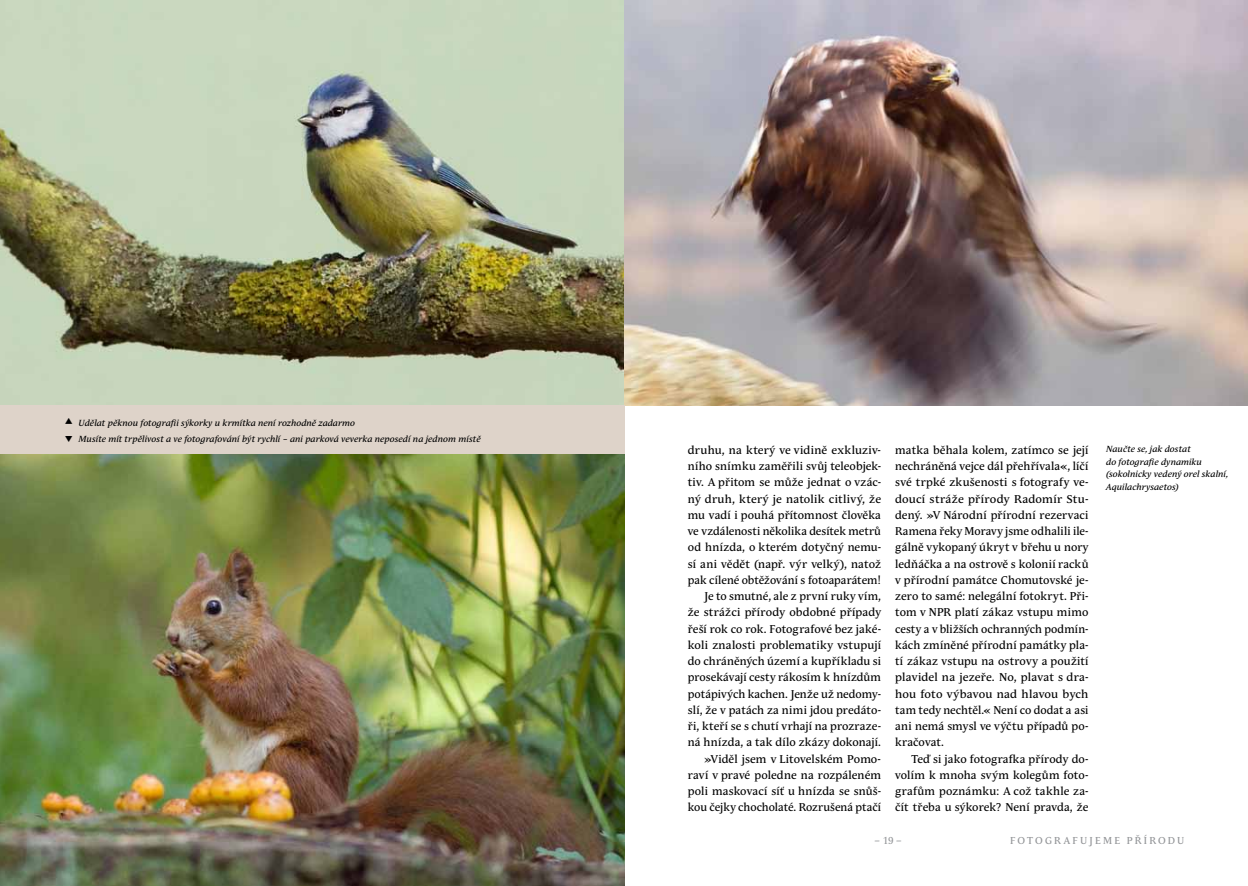
<style>
.page{position:relative;width:1248px;height:886px;background:#fff}
.page>*{position:absolute;margin:0;border:0;box-sizing:border-box;transform-origin:0 0}
.t1{font:11.25px/16.2px "Andulka Text Pro";letter-spacing:.01em;color:#000;text-align:justify}
.t2{font:10px "Andulka Text Pro";letter-spacing:.22em;color:#939598}
.t3{font:italic 8.75px/12.5px "Andulka Text Pro";letter-spacing:.005em;color:#000}
</style>
<div class="page">
<img style="left:0;top:0;width:1247px;height:405px">
<img style="left:0;top:454px;width:624px;height:432px">
<div style="left:0;top:405px;width:624px;height:49px;background:#ded3c9"></div>
<p class="t3" style="left:79px;top:415px;width:403px;line-height:16px">Udělat pěknou fotografii sýkorky u krmítka není rozhodně zadarmo<br>Musíte mít trpělivost a ve fotografování být rychlí – ani parková veverka neposedí na jednom místě</p>
<p class="t1" style="left:687px;top:442px;width:195px;text-align:right">druhu, na který ve vidině exkluziv&shy;ního snímku zaměřili svůj teleobjek&shy;tiv. A přitom se může jednat o vzác&shy;ný druh, který je natolik citlivý, že mu vadí i pouhá přítomnost člověka ve vzdálenosti několika desítek metrů od hnízda, o kterém dotyčný nemu&shy;sí ani vědět (např. výr velký), natož pak cílené obtěžování s fotoaparátem!<br>Je to smutné, ale z první ruky vím,<br>že strážci přírody obdobné případy řeší rok co rok. Fotografové bez jaké&shy;koli znalosti problematiky vstupují do chráněných území a kupříkladu si prosekávají cesty rákosím k hnízdům potápivých kachen. Jenže už nedomy&shy;slí, že v patách za nimi jdou predáto&shy;ři, kteří se s chutí vrhají na prozraze&shy;ná hnízda, a tak dílo zkázy dokonají. »Viděl jsem v Litovelském Pomo&shy;raví v pravé poledne na rozpáleném poli maskovací síť u hnízda se snůš&shy;kou čejky chocholaté. Rozrušená ptačí</p>
<p class="t1" style="left:895px;top:442px;width:195px">matka běhala kolem, zatímco se její nechráněná vejce dál přehřívala«, líčí své trpké zkušenosti s fotografy ve&shy;doucí stráže přírody Radomír Stu&shy;dený. »V Národní přírodní rezervaci Ramena řeky Moravy jsme odhalili ile&shy;gálně vykopaný úkryt v břehu u nory ledňáčka a na ostrově s kolonií racků v přírodní památce Chomutovské je&shy;zero to samé: nelegální fotokryt. Při&shy;tom v NPR platí zákaz vstupu mimo cesty a v bližších ochranných podmín&shy;kách zmíněné přírodní památky pla&shy;tí zákaz vstupu na ostrovy a použití plavidel na jezeře. No, plavat s dra&shy;hou foto výbavou nad hlavou bych tam tedy nechtěl.« Není co dodat a asi ani nemá smysl ve výčtu případů po&shy;kračovat.</p>
<p class="t1" style="left:895px;top:751px;width:195px;text-indent:16px">Teď si jako fotografka přírody do&shy;volím k mnoha svým kolegům foto&shy;grafům poznámku: A což takhle za&shy;čít třeba u sýkorek? Není pravda, že</p>
<p class="t3" style="left:1106px;top:443px;width:124px">Naučte se, jak dostat<br>do fotografie dynamiku (sokolnicky vedený orel skalní,<br>Aquilachrysaetos)</p>
<p class="t2" style="left:874px;top:835px;width:29px">– 19 –</p>
<p class="t2" style="left:1010px;top:835px;width:10px">foto</p>
<p class="t2" style="left:1045px;top:835px;width:18px">graf</p>
<p class="t2" style="left:1079px;top:835px;width:79px">ujeme přírod</p>
<p class="t2" style="left:1176px;top:835px;width:9px">u</p>
</div>
